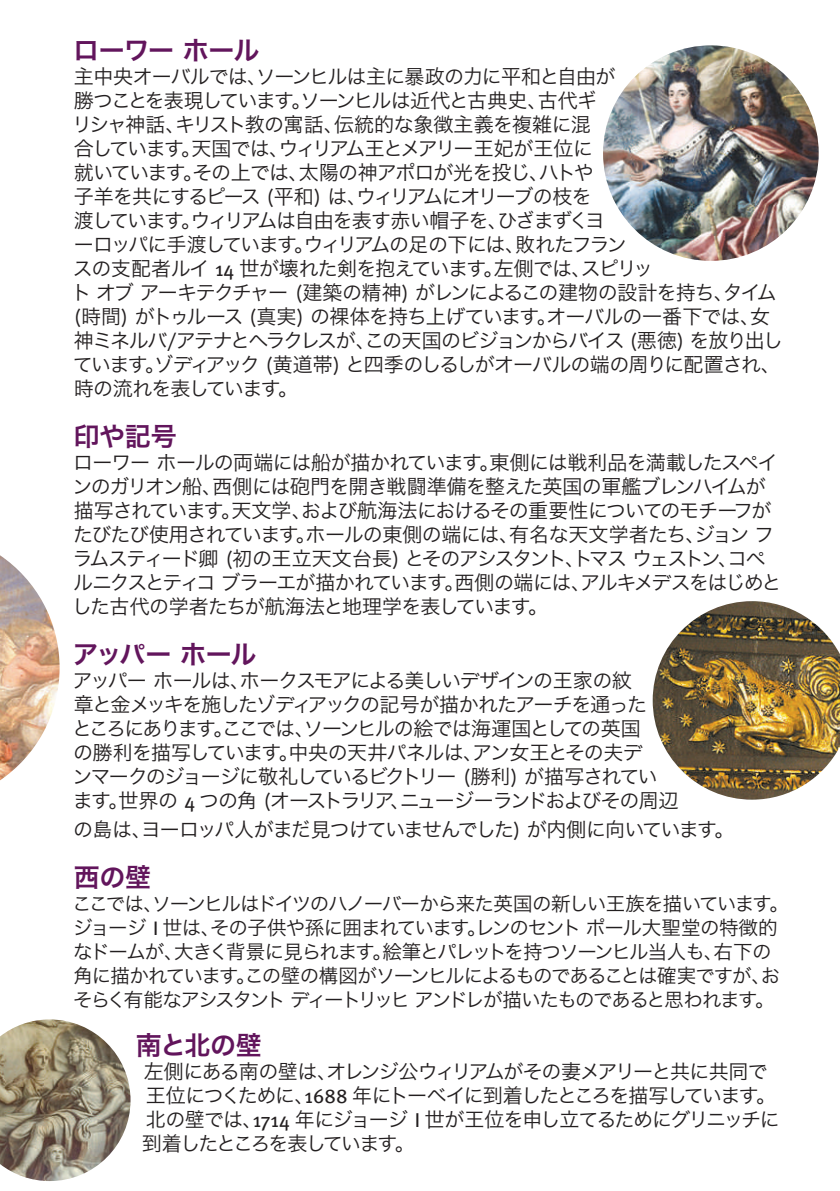
<style>
.page{position:relative;width:840px;height:1191px;background:#fff}
.page>*{position:absolute;margin:0;border:0;box-sizing:border-box;transform-origin:0 0}
.t1{font:26px "Hira Kaku Pro W6";letter-spacing:-.02em;color:#62155c}
.t2{font:20px/24px "Hira Kaku Pro W3";letter-spacing:-.07em;color:#231f20}
.t3{font:19.6px/24px "Hira Kaku Pro W3";letter-spacing:-.075em;color:#231f20}
.s1{font-family:"Meta"}
</style>
<div class="page">
<img style="left:0;top:555px;width:60px;height:225px">
<img style="left:652px;top:601px;width:187px;height:198px">
<img style="left:0;top:1019px;width:130px;height:162px">
<img style="left:602px;top:45px;width:216px;height:216px;border-radius:108px">
<h1 class="t1" style="left:73px;top:27px;width:188px">ローワー ホール</h1>
<p class="t2" style="left:72px;top:63px;width:712px">主中央オーバルでは、ソーンヒルは主に暴政の力に平和と自由が<br>勝つことを表現しています。ソーンヒルは近代と古典史、古代ギ<br>リシャ神話、キリスト教の寓話、伝統的な象徴主義を複雑に混<br>合しています。天国では、ウィリアム王とメアリー王妃が王位に<br>就いています。その上では、太陽の神アポロが光を投じ、ハトや<br>子羊を共にするピース (平和) は、ウィリアムにオリーブの枝を<br>渡しています。ウィリアムは自由を表す赤い帽子を、ひざまずくヨ<br>ーロッパに手渡しています。ウィリアムの足の下には、敗れたフラン<br>スの支配者ルイ <span class="s1">14</span> 世が壊れた剣を抱えています。左側では、スピリッ<br>ト オブ アーキテクチャー (建築の精神) がレンによるこの建物の設計を持ち、タイム(時間) がトゥルース (真実) の裸体を持ち上げています。オーバルの一番下では、女神ミネルバ/アテナとヘラクレスが、この天国のビジョンからバイス (悪徳) を放り出しています。ゾディアック (黄道帯) と四季のしるしがオーバルの端の周りに配置され、時の流れを表しています。</p>
<h1 class="t1" style="left:74px;top:413px;width:105px">印や記号</h1>
<p class="t2" style="left:72px;top:449px;width:710px">ローワー ホールの両端には船が描かれています。東側には戦利品を満載したスペインのガリオン船、西側には砲門を開き戦闘準備を整えた英国の軍艦ブレンハイムが描写されています。天文学、および航海法におけるその重要性についてのモチーフがたびたび使用されています。ホールの東側の端には、有名な天文学者たち、ジョン フラムスティード卿 (初の王立天文台長) とそのアシスタント、トマス ウェストン、コペルニクスとティコ ブラーエが描かれています。西側の端には、アルキメデスをはじめとした古代の学者たちが航海法と地理学を表しています。</p>
<h1 class="t1" style="left:73px;top:631px;width:185px">アッパー ホール</h1>
<p class="t2" style="left:72px;top:667px;width:607px">アッパー ホールは、ホークスモアによる美しいデザインの王家の紋<br>章と金メッキを施したゾディアックの記号が描かれたアーチを通った<br>ところにあります。ここでは、ソーンヒルの絵では海運国としての英国<br>の勝利を描写しています。中央の天井パネルは、アン女王とその夫デ<br>ンマークのジョージに敬礼しているビクトリー (勝利) が描写されています。世界の <span class="s1">4</span> つの角 (オーストラリア、ニュージーランドおよびその周辺</p>
<p class="t2" style="left:73px;top:816px;width:662px">の島は、ヨーロッパ人がまだ見つけていませんでした) が内側に向いています。</p>
<h1 class="t1" style="left:74px;top:854px;width:79px">西の壁</h1>
<p class="t3" style="left:72px;top:890px;width:717px">ここでは、ソーンヒルはドイツのハノーバーから来た英国の新しい王族を描いています。ジョージ <span class="s1">I</span> 世は、その子供や孫に囲まれています。レンのセント ポール大聖堂の特徴的なドームが、大きく背景に見られます。絵筆とパレットを持つソーンヒル当人も、右下の角に描かれています。この壁の構図がソーンヒルによるものであることは確実ですが、おそらく有能なアシスタント ディートリッヒ アンドレが描いたものであると思われます。</p>
<h1 class="t1" style="left:136px;top:1022px;width:127px">南と北の壁</h1>
<p class="t2" style="left:142px;top:1058px;width:639px">左側にある南の壁は、オレンジ公ウィリアムがその妻メアリーと共に共同で王位につくために、<span class="s1">1688</span> 年にトーベイに到着したところを描写しています。北の壁では、<span class="s1">1714</span> 年にジョージ <span class="s1">I</span> 世が王位を申し立てるためにグリニッチに到着したところを表しています。</p>
</div>
